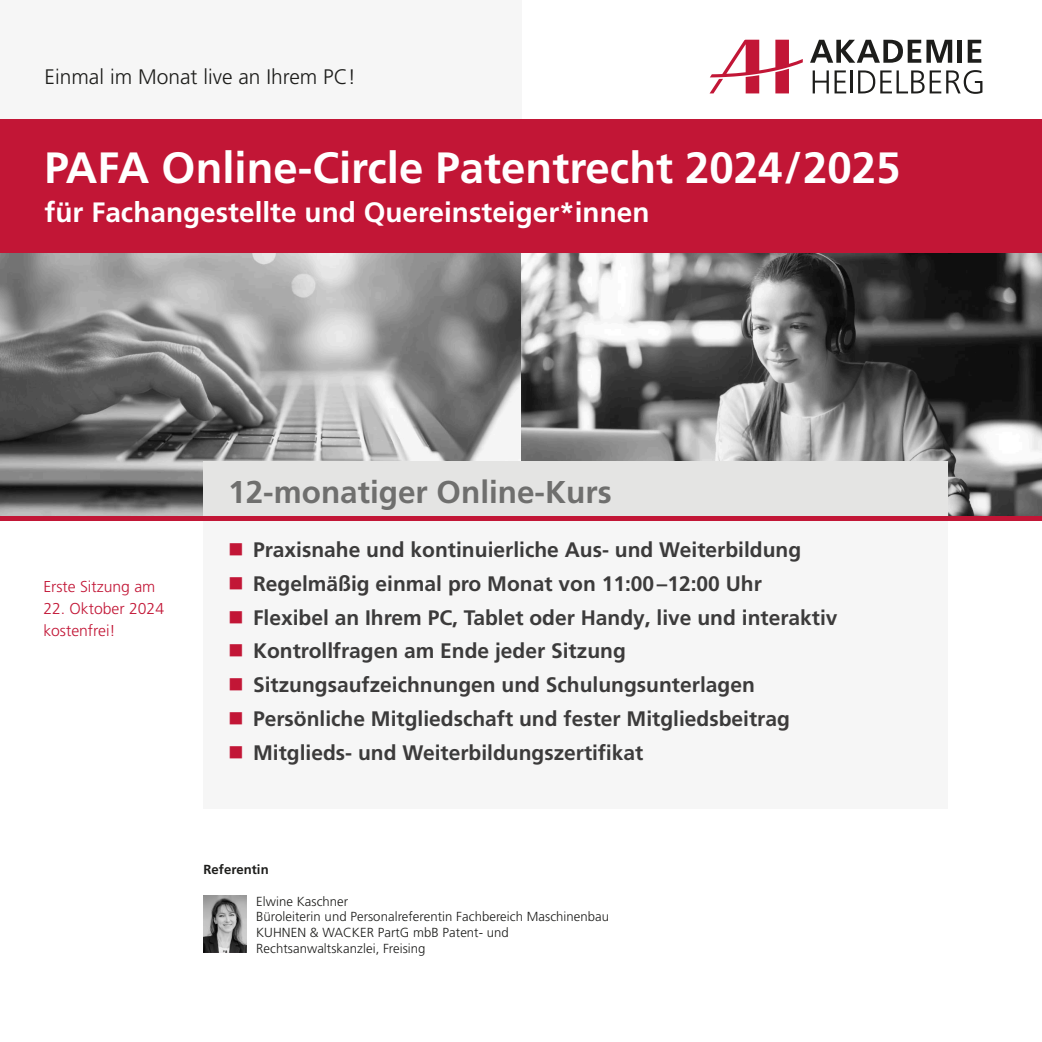
<style>
.page{position:relative;width:1042px;height:1042px;background:#fff}
.page>*{position:absolute;margin:0;border:0;box-sizing:border-box;transform-origin:0 0}
.t1{font:700 43.75px "Frutiger LT Pro";color:#fff}
.t2{font:700 31.5px "Frutiger LT Pro";color:#6f6f6e}
.t3{font:700 28px "Frutiger LT Pro";color:#fff}
.t4{font:700 21px/33.9px "Frutiger LT Pro";color:#3c3b3b}
.t5{font:300 21px "Frutiger LT Pro";color:#1d1d1b}
.t6{font:300 15.75px/22.1px "Frutiger LT Pro";color:#c21636}
.t7{font:300 13.12px/15.8px "Frutiger LT Pro";letter-spacing:.005em;color:#1d1d1b}
.t8{font:700 13.12px "Frutiger LT Pro";letter-spacing:.005em;color:#1d1d1b}
</style>
<div class="page">
<img style="left:0;top:253px;width:521px;height:263px">
<svg style="left:521px;top:253px;width:521px;height:263px;background:#727272"></svg>
<div style="left:0;top:0;width:521px;height:119px;background:#f6f6f6"></div>
<div style="left:0;top:119px;width:1042px;height:134px;background:#c21636"></div>
<div style="left:203px;top:461px;width:744px;height:60px;background:#e4e4e3"></div>
<div style="left:203px;top:521px;width:744px;height:288px;background:#f6f6f6"></div>
<div style="left:0;top:516px;width:1042px;height:5px;background:#c21636"></div>
<svg style="left:810px;top:40px;width:142px;height:23px"></svg>
<div style="left:957px;top:40px;width:5px;height:23px;background:#1d1d1b"></div>
<svg style="left:967px;top:40px;width:14px;height:23px"></svg>
<svg style="left:812px;top:70px;width:34px;height:23px"></svg>
<hr style="left:851px;top:70px;width:2px;height:23px;background:#1d1d1b">
<svg style="left:710px;top:40px;width:93px;height:53px"></svg>
<svg style="left:858px;top:70px;width:124px;height:24px"></svg>
<img style="left:203px;top:896px;width:43px;height:57px">
<p class="t5" style="left:45px;top:68px;width:313px">Einmal im Monat live an Ihrem PC!</p>
<h1 class="t1" style="left:45px;top:150px;width:857px">PAFA Online-Circle Patentrecht 2024 / 2025</h1>
<h3 class="t3" style="left:45px;top:201px;width:606px">für Fachangestellte und Quereinsteiger*innen</h3>
<p class="t6" style="left:43px;top:577px;width:113px">Erste Sitzung am</p>
<p class="t6" style="left:43px;top:599px;width:122px">22. Oktober 2024 kostenfrei!</p>
<h2 class="t2" style="left:228px;top:479px;width:385px">12-monatiger Online-Kurs</h2>
<p class="t4" style="left:253px;top:534px;width:586px">Praxisnahe und kontinuierliche Aus- und Weiterbildung Regelmäßig einmal pro Monat von 11:00 –12:00 Uhr Flexibel an Ihrem PC, Tablet oder Handy, live und interaktiv Kontrollfragen am Ende jeder Sitzung Sitzungsaufzeichnungen und Schulungsunterlagen Persönliche Mitgliedschaft und fester Mitgliedsbeitrag Mitglieds- und Weiterbildungszertifikat</p>
<p class="t8" style="left:203px;top:863px;width:67px">Referentin</p>
<p class="t7" style="left:256px;top:894px;width:354px">Elwine Kaschner<br>Büroleiterin und Personalreferentin Fachbereich Maschinenbau KUHNEN &amp; WACKER PartG mbB Patent- und Rechtsanwaltskanzlei, Freising</p>
</div>
